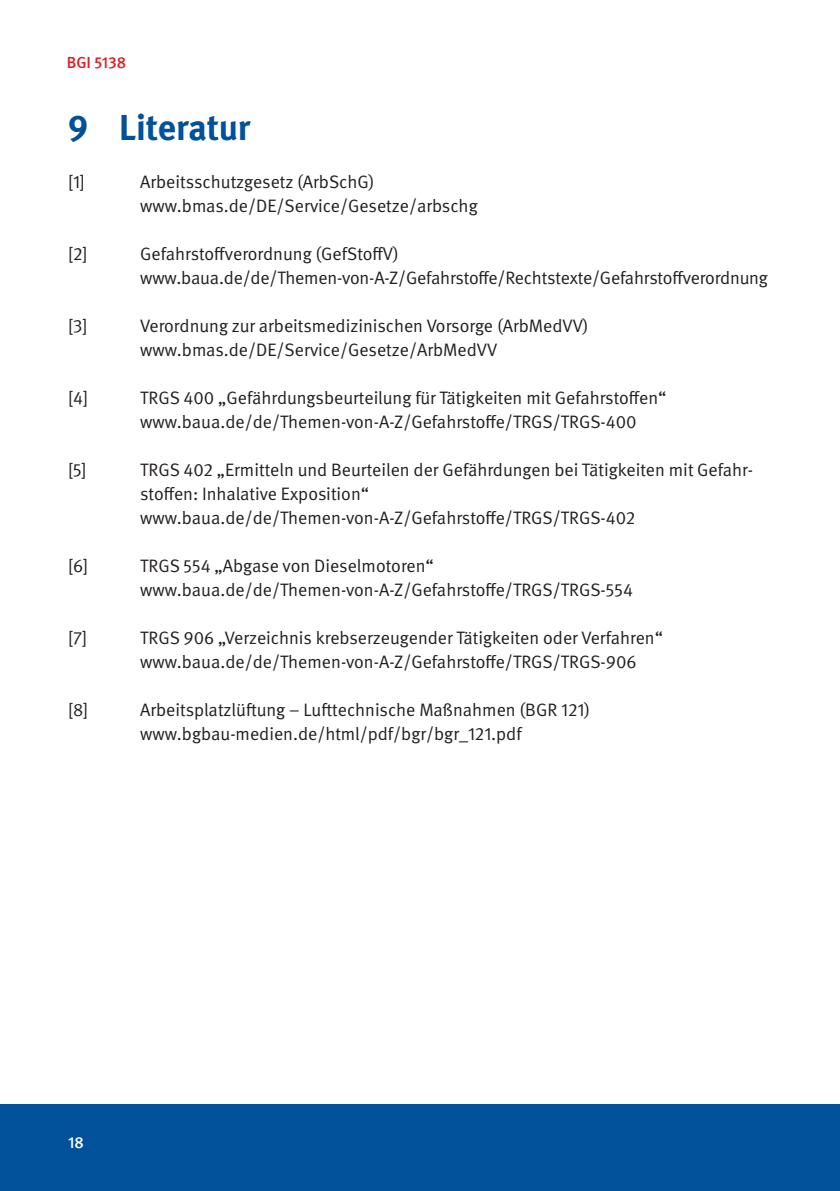
<style>
.page{position:relative;width:840px;height:1191px;background:#fff}
.page>*{position:absolute;margin:0;border:0;box-sizing:border-box;transform-origin:0 0}
.t1{font:700 36px "DGUV Meta";letter-spacing:-.005em;color:#01519b}
.t2{font:18px/24px "DGUV Meta";color:#231f20}
.t3{font:500 16px "DGUV Meta";color:#da2128}
.t4{font:500 16px "DGUV Meta";color:#fff}
</style>
<div class="page">
<div style="left:0;top:1104px;width:839px;height:87px;background:#01519b"></div>
<p class="t3" style="left:67px;top:53px;width:61px">BGI 5138</p>
<h1 class="t1" style="left:68px;top:106px;width:183px">9 Literatur</h1>
<p class="t2" style="left:68px;top:170px;width:18px">[1]</p>
<p class="t2" style="left:140px;top:170px;width:339px">Arbeitsschutzgesetz (ArbSchG) www.bmas.de/DE/Service/Gesetze/arbschg</p>
<p class="t2" style="left:68px;top:242px;width:21px">[2]</p>
<p class="t2" style="left:140px;top:242px;width:629px">Gefahrstoffverordnung (GefStoffV) www.baua.de/de/Themen-von-A-Z/Gefahrstoffe/Rechtstexte/Gefahrstoffverordnung</p>
<p class="t2" style="left:68px;top:314px;width:21px">[3]</p>
<p class="t2" style="left:140px;top:314px;width:449px">Verordnung zur arbeitsmedizinischen Vorsorge (ArbMedVV) www.bmas.de/DE/Service/Gesetze/ArbMedVV</p>
<p class="t2" style="left:68px;top:386px;width:21px">[4]</p>
<p class="t2" style="left:140px;top:386px;width:527px">TRGS 400 „Gefährdungsbeurteilung für Tätigkeiten mit Gefahrstoffen“ www.baua.de/de/Themen-von-A-Z/Gefahrstoffe/TRGS/TRGS-400</p>
<p class="t2" style="left:68px;top:458px;width:20px">[5]</p>
<p class="t2" style="left:140px;top:458px;width:614px">TRGS 402 „Ermitteln und Beurteilen der Gefährdungen bei Tätigkeiten mit Gefahr&shy;stoffen: Inhalative Exposition“ www.baua.de/de/Themen-von-A-Z/Gefahrstoffe/TRGS/TRGS-402</p>
<p class="t2" style="left:68px;top:554px;width:22px">[6]</p>
<p class="t2" style="left:140px;top:554px;width:494px">TRGS 554 „Abgase von Dieselmotoren“ www.baua.de/de/Themen-von-A-Z/Gefahrstoffe/TRGS/TRGS-554</p>
<p class="t2" style="left:68px;top:626px;width:21px">[7]</p>
<p class="t2" style="left:140px;top:626px;width:524px">TRGS 906 „Verzeichnis krebserzeugender Tätigkeiten oder Verfahren“ www.baua.de/de/Themen-von-A-Z/Gefahrstoffe/TRGS/TRGS-906</p>
<p class="t2" style="left:68px;top:698px;width:22px">[8]</p>
<p class="t2" style="left:140px;top:698px;width:451px">Arbeitsplatzlüftung – Lufttechnische Maßnahmen (BGR 121) www.bgbau-medien.de/html/pdf/bgr/bgr_121.pdf</p>
<p class="t4" style="left:68px;top:1133px;width:17px">18</p>
</div>
